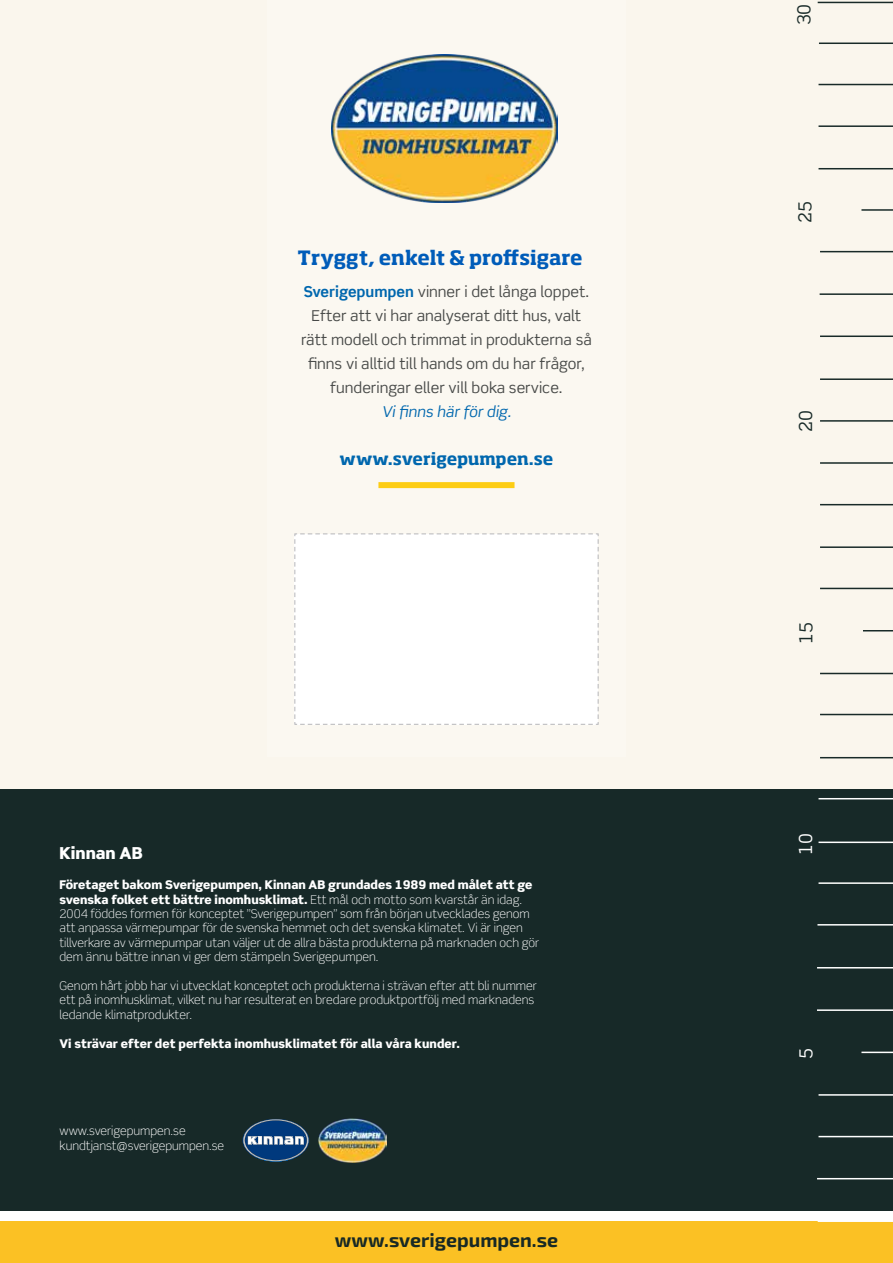
<style>
.page{position:relative;width:893px;height:1263px;background:#fff}
.page>*{position:absolute;margin:0;border:0;box-sizing:border-box;transform-origin:0 0}
.t1{font:700 19.5px "Soho Pro";letter-spacing:-.005em;color:#005cb9}
.t2{font:700 19.5px "Exo 2";color:#182925}
.t3{font:18px "Scene Std";color:#182a28}
.t4{font:18px "Scene Std";color:#fff}
.t5{font:700 16.5px "Soho Pro";letter-spacing:-.005em;color:#0067ae}
.t6{font:900 16.5px "Scene Std";color:#fff}
.t7{font:15px/24px "Scene Std";color:#474947;text-align:center}
.t8{font:italic 15px "Scene Std";color:#0067ae}
.t9{font:300 12px/14.4px "Scene Std";color:#fff}
.t10{font:900 12px "Scene Std";color:#fff}
.s1{font-weight:700;color:#0067ae}
.s2{font-weight:900}
</style>
<div class="page">
<div style="left:0;top:789px;width:893px;height:421px;background:#172928"></div>
<div style="left:0;top:1221px;width:893px;height:42px;background:#fbc124"></div>
<div style="left:0;top:0;width:893px;height:789px;background:#faf6ec"></div>
<div style="left:267px;top:0;width:359px;height:757px;background:#fbf8f1"></div>
<div style="left:378px;top:482px;width:136px;height:6px;background:#fdcd14"></div>
<img style="left:332px;top:54px;width:226px;height:148px">
<div style="left:294px;top:533px;width:305px;height:192px;background:#fff"></div>
<hr style="left:818px;top:1220px;width:75px;height:2px;background:#fff">
<hr style="left:817px;top:924px;width:76px;height:1px;background:#fff">
<hr style="left:817px;top:967px;width:76px;height:1px;background:#fff">
<hr style="left:861px;top:1051px;width:32px;height:2px;background:#fff">
<hr style="left:817px;top:1009px;width:76px;height:2px;background:#fff">
<hr style="left:818px;top:1094px;width:75px;height:2px;background:#fff">
<hr style="left:818px;top:1136px;width:75px;height:1px;background:#fff">
<hr style="left:817px;top:1178px;width:76px;height:1px;background:#fff">
<hr style="left:818px;top:882px;width:75px;height:2px;background:#fff">
<hr style="left:818px;top:841px;width:75px;height:2px;background:#fff">
<hr style="left:818px;top:798px;width:75px;height:1px;background:#fff">
<hr style="left:820px;top:757px;width:73px;height:1px;background:#182a28">
<hr style="left:820px;top:714px;width:73px;height:1px;background:#182a28">
<hr style="left:820px;top:673px;width:73px;height:1px;background:#182a28">
<hr style="left:863px;top:630px;width:30px;height:1px;background:#182a28">
<hr style="left:820px;top:588px;width:73px;height:1px;background:#182a28">
<hr style="left:820px;top:546px;width:73px;height:2px;background:#182a28">
<hr style="left:820px;top:504px;width:73px;height:1px;background:#182a28">
<hr style="left:820px;top:462px;width:73px;height:2px;background:#182a28">
<hr style="left:820px;top:420px;width:73px;height:2px;background:#182a28">
<hr style="left:820px;top:378px;width:73px;height:2px;background:#182a28">
<hr style="left:820px;top:335px;width:73px;height:2px;background:#182a28">
<hr style="left:820px;top:293px;width:73px;height:2px;background:#182a28">
<hr style="left:820px;top:251px;width:73px;height:1px;background:#182a28">
<hr style="left:861px;top:209px;width:32px;height:2px;background:#182a28">
<hr style="left:818px;top:168px;width:75px;height:1px;background:#182a28">
<hr style="left:818px;top:125px;width:75px;height:2px;background:#182a28">
<hr style="left:818px;top:84px;width:75px;height:1px;background:#182a28">
<hr style="left:819px;top:43px;width:74px;height:1px;background:#182a28">
<hr style="left:818px;top:2px;width:75px;height:1px;background:#182a28">
<img style="left:319px;top:1118px;width:67px;height:45px">
<svg style="left:242px;top:1119px;width:67px;height:43px"></svg>
<h1 class="t1" style="left:298px;top:243px;width:286px">Tryggt, enkelt &amp; proffsigare</h1>
<p class="t7" style="left:301px;top:279px;width:292px"><span class="s1">Sverigepumpen</span> vinner i det långa loppet.<br>Efter att vi har analyserat ditt hus, valt rätt modell och trimmat in produkterna så finns vi alltid till hands om du har frågor, funderingar eller vill boka service.</p>
<p class="t8" style="left:382px;top:402px;width:131px">Vi finns här för dig.</p>
<h3 class="t5" style="left:340px;top:447px;width:215px">www.sverigepumpen.se</h3>
<h3 class="t6" style="left:60px;top:842px;width:85px">Kinnan AB</h3>
<p class="t9" style="left:60px;top:878px;width:481px"><span class="s2">Företaget bakom Sverigepumpen, Kinnan AB grundades 1989 med målet att ge svenska folket ett bättre inomhusklimat.</span> Ett mål och motto som kvarstår än idag.<br>2004 föddes formen för konceptet ”Sverigepumpen” som från början utvecklades genom att anpassa värmepumpar för de svenska hemmet och det svenska klimatet. Vi är ingen tillverkare av värmepumpar utan väljer ut de allra bästa produkterna på marknaden och gör dem ännu bättre innan vi ger dem stämpeln Sverigepumpen.</p>
<p class="t9" style="left:60px;top:979px;width:479px">Genom hårt jobb har vi utvecklat konceptet och produkterna i strävan efter att bli nummer ett på inomhusklimat, vilket nu har resulterat en bredare produktportfölj med marknadens ledande klimatprodukter.</p>
<p class="t10" style="left:60px;top:1035px;width:402px">Vi strävar efter det perfekta inomhusklimatet för alla våra kunder.</p>
<p class="t9" style="left:60px;top:1124px;width:166px">www.sverigepumpen.se kundtjanst@sverigepumpen.se</p>
<h1 class="t2" style="left:335px;top:1226px;width:225px">www.sverigepumpen.se</h1>
<h2 class="t3" style="left:793px;top:25px;width:23px;rotate:-90deg">30</h2>
<h2 class="t3" style="left:794px;top:223px;width:23px;rotate:-90deg">25</h2>
<h2 class="t3" style="left:794px;top:432px;width:23px;rotate:-90deg">20</h2>
<h2 class="t3" style="left:795px;top:644px;width:23px;rotate:-90deg">15</h2>
<h2 class="t4" style="left:794px;top:855px;width:23px;rotate:-90deg">10</h2>
<h2 class="t4" style="left:795px;top:1059px;width:12px;rotate:-90deg">5</h2>
</div>
